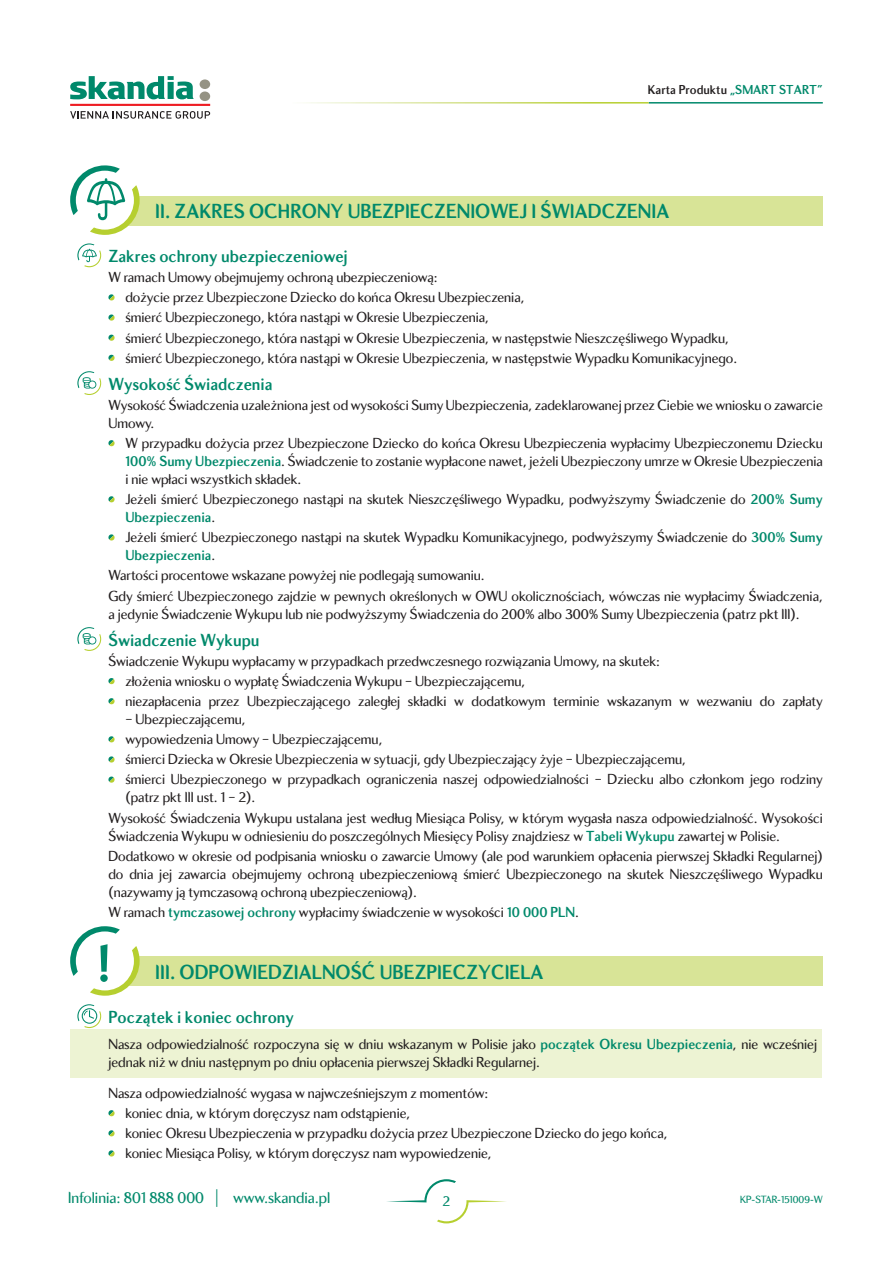
<style>
.page{position:relative;width:893px;height:1263px;background:#fff}
.page>*{position:absolute;margin:0;border:0;box-sizing:border-box;transform-origin:0 0}
.t1{font:700 21px "Skandia Display CE";color:#00896b}
.t2{font:700 18px "Skandia Display CE";color:#00896b}
.t3{font:16.5px "Skandia Display CE";color:#00896b}
.t4{font:15px/20.1px "Skandia Display CE";color:#231f20}
.t5{font:15px "Skandia Display CE";color:#00896b}
.t6{font:700 13.35px "Skandia Display CE";color:#231f20}
.t7{font:10.8px "Skandia Display CE";color:#00896b}
.s1{color:#00896b}
.s2{font-weight:700;color:#00896b}
</style>
<div class="page">
<svg style="left:70px;top:76px;width:124px;height:23px"></svg>
<svg style="left:200px;top:79px;width:10px;height:22px"></svg>
<hr style="left:70px;top:104px;width:140px;height:2px;background:#ee1d23">
<svg style="left:70px;top:111px;width:140px;height:8px"></svg>
<hr style="left:649px;top:102px;width:174px;height:2px;background:#00896b">
<svg style="left:387px;top:1179px;width:119px;height:44px"></svg>
<div style="left:91px;top:196px;width:732px;height:29px;background:#d8e497"></div>
<svg style="left:70px;top:165px;width:70px;height:70px"></svg>
<svg style="left:77px;top:243px;width:24px;height:24px"></svg>
<svg style="left:108px;top:294px;width:7px;height:6px"></svg>
<svg style="left:108px;top:314px;width:7px;height:7px"></svg>
<svg style="left:108px;top:335px;width:7px;height:6px"></svg>
<svg style="left:108px;top:355px;width:7px;height:6px"></svg>
<svg style="left:77px;top:371px;width:24px;height:24px"></svg>
<svg style="left:108px;top:440px;width:7px;height:6px"></svg>
<svg style="left:108px;top:496px;width:7px;height:6px"></svg>
<svg style="left:108px;top:534px;width:7px;height:6px"></svg>
<svg style="left:77px;top:627px;width:24px;height:24px"></svg>
<svg style="left:108px;top:678px;width:7px;height:6px"></svg>
<svg style="left:108px;top:698px;width:7px;height:6px"></svg>
<svg style="left:108px;top:736px;width:7px;height:6px"></svg>
<svg style="left:108px;top:756px;width:7px;height:6px"></svg>
<svg style="left:108px;top:776px;width:7px;height:7px"></svg>
<div style="left:91px;top:956px;width:732px;height:30px;background:#d8e497"></div>
<svg style="left:70px;top:926px;width:70px;height:70px"></svg>
<svg style="left:77px;top:1004px;width:24px;height:24px"></svg>
<div style="left:70px;top:1029px;width:751px;height:49px;background:#edf3d3"></div>
<svg style="left:108px;top:1110px;width:7px;height:6px"></svg>
<svg style="left:108px;top:1130px;width:7px;height:6px"></svg>
<svg style="left:108px;top:1150px;width:7px;height:6px"></svg>
<p class="t6" style="left:648px;top:85px;width:176px">Karta Produktu <span class="s1">„SMART START”</span></p>
<h1 class="t1" style="left:155px;top:204px;width:516px">II. ZAKRES OCHRONY UBEZPIECZENIOWEJ I ŚWIADCZENIA</h1>
<p class="t2" style="left:108px;top:250px;width:241px">Zakres ochrony ubezpieczeniowej</p>
<p class="t4" style="left:125px;top:269px;width:613px;text-indent:-17px">W ramach Umowy obejmujemy ochroną ubezpieczeniową:<br>dożycie przez Ubezpieczone Dziecko do końca Okresu Ubezpieczenia,<br>śmierć Ubezpieczonego, która nastąpi w Okresie Ubezpieczenia,<br>śmierć Ubezpieczonego, która nastąpi w Okresie Ubezpieczenia, w następstwie Nieszczęśliwego Wypadku, śmierć Ubezpieczonego, która nastąpi w Okresie Ubezpieczenia, w następstwie Wypadku Komunikacyjnego.</p>
<p class="t2" style="left:108px;top:377px;width:166px">Wysokość Świadczenia</p>
<p class="t4" style="left:108px;top:397px;width:716px;line-height:18px">Wysokość Świadczenia uzależniona jest od wysokości Sumy Ubezpieczenia, zadeklarowanej przez Ciebie we wniosku o zawarcie<br>Umowy.</p>
<p class="t4" style="left:125px;top:436px;width:699px;line-height:18px;text-align:justify">W przypadku dożycia przez Ubezpieczone Dziecko do końca Okresu Ubezpieczenia wypłacimy Ubezpieczonemu Dziecku <span class="s2">100% Sumy Ubezpieczenia</span>. Świadczenie to zostanie wypłacone nawet, jeżeli Ubezpieczony umrze w Okresie Ubezpieczenia i nie wpłaci wszystkich składek.</p>
<p class="t4" style="left:125px;top:492px;width:699px;line-height:18px">Jeżeli śmierć Ubezpieczonego nastąpi na skutek Nieszczęśliwego Wypadku, podwyższymy Świadczenie do <span class="s2">200% Sumy<br>Ubezpieczenia</span>.</p>
<p class="t4" style="left:125px;top:530px;width:699px;line-height:18px">Jeżeli śmierć Ubezpieczonego nastąpi na skutek Wypadku Komunikacyjnego, podwyższymy Świadczenie do <span class="s2">300% Sumy<br>Ubezpieczenia</span>.</p>
<p class="t4" style="left:108px;top:567px;width:716px">Wartości procentowe wskazane powyżej nie podlegają sumowaniu.<br>Gdy śmierć Ubezpieczonego zajdzie w pewnych określonych w OWU okolicznościach, wówczas nie wypłacimy Świadczenia,</p>
<p class="t4" style="left:108px;top:605px;width:693px">a jedynie Świadczenie Wykupu lub nie podwyższymy Świadczenia do 200% albo 300% Sumy Ubezpieczenia (patrz pkt III).</p>
<p class="t2" style="left:108px;top:633px;width:153px">Świadczenie Wykupu</p>
<p class="t4" style="left:125px;top:652px;width:699px;text-indent:-17px">Świadczenie Wykupu wypłacamy w przypadkach przedwczesnego rozwiązania Umowy, na skutek:<br>złożenia wniosku o wypłatę Świadczenia Wykupu – Ubezpieczającemu,<br>niezapłacenia przez Ubezpieczającego zaległej składki w dodatkowym terminie wskazanym w wezwaniu do zapłaty</p>
<p class="t4" style="left:125px;top:711px;width:699px">– Ubezpieczającemu,<br>wypowiedzenia Umowy – Ubezpieczającemu,<br>śmierci Dziecka w Okresie Ubezpieczenia w sytuacji, gdy Ubezpieczający żyje – Ubezpieczającemu,<br>śmierci Ubezpieczonego w przypadkach ograniczenia naszej odpowiedzialności – Dziecku albo członkom jego rodziny</p>
<p class="t4" style="left:108px;top:789px;width:716px;text-indent:17px">(patrz pkt III ust. 1 – 2).<br>Wysokość Świadczenia Wykupu ustalana jest według Miesiąca Polisy, w którym wygasła nasza odpowiedzialność. Wysokości</p>
<p class="t4" style="left:108px;top:827px;width:716px">Świadczenia Wykupu w odniesieniu do poszczególnych Miesięcy Polisy znajdziesz w <span class="s2">Tabeli Wykupu</span> zawartej w Polisie.<br>Dodatkowo w okresie od podpisania wniosku o zawarcie Umowy (ale pod warunkiem opłacenia pierwszej Składki Regularnej)</p>
<p class="t4" style="left:108px;top:866px;width:716px;line-height:18px">do dnia jej zawarcia obejmujemy ochroną ubezpieczeniową śmierć Ubezpieczonego na skutek Nieszczęśliwego Wypadku (nazywamy ją tymczasową ochroną ubezpieczeniową).</p>
<p class="t4" style="left:108px;top:903px;width:472px">W ramach <span class="s2">tymczasowej ochrony</span> wypłacimy świadczenie w wysokości <span class="s2">10 000 PLN</span>.</p>
<h1 class="t1" style="left:155px;top:964px;width:390px">III. ODPOWIEDZIALNOŚĆ UBEZPIECZYCIELA</h1>
<p class="t2" style="left:108px;top:1010px;width:187px">Początek i koniec ochrony</p>
<p class="t4" style="left:108px;top:1037px;width:710px;line-height:18px">Nasza odpowiedzialność rozpoczyna się w dniu wskazanym w Polisie jako <span class="s2">początek Okresu Ubezpieczenia</span>, nie wcześniej jednak niż w dniu następnym po dniu opłacenia pierwszej Składki Regularnej.</p>
<p class="t4" style="left:125px;top:1084px;width:544px;text-indent:-17px">Nasza odpowiedzialność wygasa w najwcześniejszym z momentów:<br>koniec dnia, w którym doręczysz nam odstąpienie,<br>koniec Okresu Ubezpieczenia w przypadku dożycia przez Ubezpieczone Dziecko do jego końca, koniec Miesiąca Polisy, w którym doręczysz nam wypowiedzenie,</p>
<p class="t3" style="left:68px;top:1191px;width:264px">Infolinia: 801 888 000 | www.skandia.pl</p>
<p class="t5" style="left:443px;top:1195px;width:9px">2</p>
<p class="t7" style="left:740px;top:1195px;width:84px">KP-STAR-151009-W</p>
</div>
